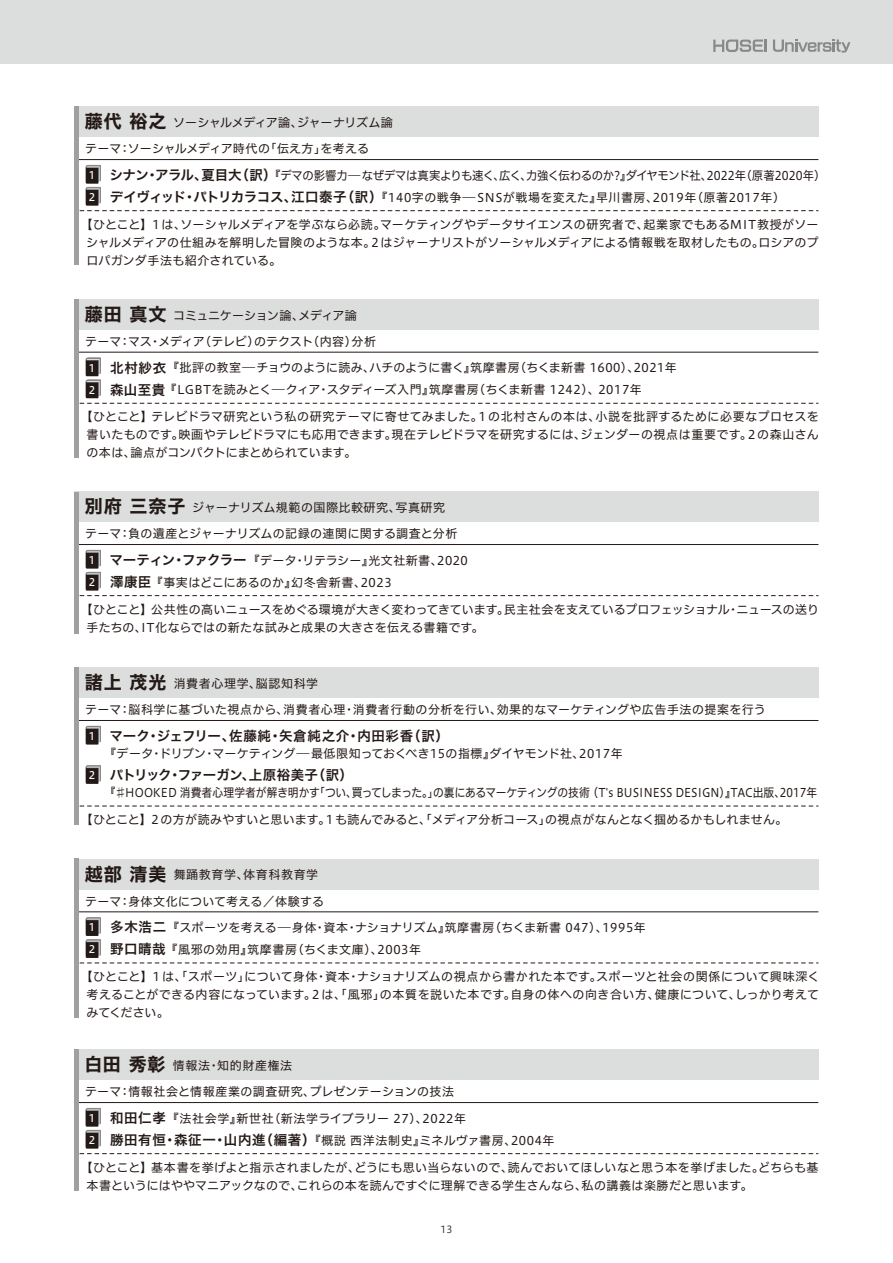
<style>
.page{position:relative;width:893px;height:1263px;background:#fff}
.page>*{position:absolute;margin:0;border:0;box-sizing:border-box;transform-origin:0 0}
.t1{font:13.5px "Hira Kaku Std W6";letter-spacing:.045em;color:#231916}
.t2{font:13.5px "Hira Kaku Std W6";letter-spacing:-.04em;color:#231916}
.t3{font:12px/18px "Hiragino UD Sans F Std W4";letter-spacing:.02em;color:#231916;text-align:justify}
.t4{font:12px "Hiragino UD Sans F Std W4";letter-spacing:.05em;color:#231916}
.t5{font:12px/26.4px "Hiragino UD Sans F Std W4";letter-spacing:.04em;color:#231916}
.t6{font:12px "Hiragino UD Sans F Std W4";letter-spacing:-.005em;color:#231916;scale:.9 1}
.t7{font:12px "Hiragino UD Sans F Std W4";letter-spacing:-.025em;color:#231916;scale:.95 1}
.t8{font:12px "Hiragino UD Sans F Std W4";letter-spacing:-.01em;color:#231916}
.t9{font:12px "Hiragino UD Sans F Std W4";letter-spacing:.045em;color:#231916}
.t10{font:12px "Hiragino UD Sans F Std W4";letter-spacing:-.02em;color:#231916}
.t11{font:12px "Hiragino UD Sans F Std W4";letter-spacing:-.025em;color:#231916}
.t12{font:9.75px "Hiragino UD Sans F Std W3";color:#231916}
.s1{font-family:"Hira Kaku Std W7";font-size:18px}
.s2{font-family:"Hiragino UD Sans F Std W5";font-size:10.5px;color:#fff}
.s3{font-family:"Hira Kaku Std W6";font-size:13.5px}
</style>
<div class="page">
<div style="left:0;top:0;width:893px;height:64px;background:#dcdddd"></div>
<svg style="left:713px;top:40px;width:54px;height:12px"></svg>
<svg style="left:773px;top:39px;width:77px;height:14px"></svg>
<div style="left:74px;top:107px;width:745px;height:30px;background:#dcdddd"></div>
<hr style="left:74px;top:159px;width:744px;height:1px;background:#231916">
<svg style="left:79px;top:165px;width:739px;height:46px"></svg>
<div style="left:74px;top:107px;width:5px;height:158px;background:#a0a0a1"></div>
<div style="left:74px;top:299px;width:745px;height:30px;background:#dcdddd"></div>
<hr style="left:74px;top:352px;width:744px;height:1px;background:#231916">
<div style="left:74px;top:299px;width:5px;height:159px;background:#a0a0a1"></div>
<svg style="left:79px;top:357px;width:739px;height:47px"></svg>
<div style="left:74px;top:492px;width:745px;height:30px;background:#dcdddd"></div>
<hr style="left:74px;top:544px;width:744px;height:1px;background:#231916">
<div style="left:74px;top:492px;width:5px;height:141px;background:#a0a0a1"></div>
<svg style="left:79px;top:550px;width:739px;height:46px"></svg>
<div style="left:74px;top:859px;width:745px;height:30px;background:#dcdddd"></div>
<hr style="left:74px;top:911px;width:744px;height:1px;background:#231916">
<div style="left:74px;top:859px;width:5px;height:159px;background:#a0a0a1"></div>
<svg style="left:79px;top:917px;width:739px;height:47px"></svg>
<div style="left:74px;top:667px;width:745px;height:31px;background:#dcdddd"></div>
<hr style="left:74px;top:720px;width:744px;height:1px;background:#231916">
<svg style="left:85px;top:726px;width:16px;height:18px"></svg>
<svg style="left:85px;top:765px;width:16px;height:19px"></svg>
<svg style="left:79px;top:806px;width:739px;height:1px"></svg>
<div style="left:74px;top:667px;width:5px;height:158px;background:#a0a0a1"></div>
<div style="left:74px;top:1049px;width:744px;height:31px;background:#dcdddd"></div>
<hr style="left:74px;top:1102px;width:744px;height:1px;background:#231916">
<div style="left:74px;top:1049px;width:5px;height:142px;background:#a0a0a1"></div>
<svg style="left:79px;top:1108px;width:739px;height:46px"></svg>
<p class="t10" style="left:85px;top:113px;width:309px"><span class="s1">藤代 裕之</span>ソーシャルメディア論、ジャーナリズム論</p>
<p class="t3" style="left:85px;top:139px;width:285px">テーマ：ソーシャルメディア時代の「伝え方」を考える</p>
<p class="t7" style="left:89px;top:166px;width:777px"><span class="s2">1</span> <span class="s3">シナン・アラル、夏目大（訳）</span>『デマの影響力―なぜデマは真実よりも速く、広く、力強く伝わるのか?』ダイヤモンド社、2022年（原著2020年）</p>
<p class="t4" style="left:89px;top:188px;width:698px"><span class="s2">2</span> <span class="s3">デイヴィッド・パトリカラコス、江口泰子（訳）</span>『140字の戦争―SNSが戦場を変えた』早川書房、2019年（原著2017年）</p>
<p class="t3" style="left:86px;top:215px;width:734px;text-indent:-6px">【ひとこと】１は、ソーシャルメディアを学ぶなら必読。マーケティングやデータサイエンスの研究者で、起業家でもあるMIT教授がソーシャルメディアの仕組みを解明した冒険のような本。２はジャーナリストがソーシャルメディアによる情報戦を取材したもの。ロシアのプロパガンダ手法も紹介されている。</p>
<p class="t11" style="left:85px;top:306px;width:273px"><span class="s1">藤田 真文</span>コミュニケーション論、メディア論</p>
<p class="t8" style="left:85px;top:332px;width:292px">テーマ：マス・メディア（テレビ）のテクスト（内容）分析</p>
<p class="t3" style="left:89px;top:358px;width:590px"><span class="s2">1</span> <span class="s3">北村紗衣</span>『批評の教室―チョウのように読み、ハチのように書く』筑摩書房（ちくま新書 1600）、2021年</p>
<p class="t3" style="left:89px;top:380px;width:554px"><span class="s2">2</span> <span class="s3">森山至貴</span> 『LGBTを読みとく―クィア・スタディーズ入門』筑摩書房（ちくま新書 1242）、2017年</p>
<p class="t3" style="left:86px;top:407px;width:734px;text-indent:-6px">【ひとこと】テレビドラマ研究という私の研究テーマに寄せてみました。１の北村さんの本は、小説を批評するために必要なプロセスを書いたものです。映画やテレビドラマにも応用できます。現在テレビドラマを研究するには、ジェンダーの視点は重要です。２の森山さんの本は、論点がコンパクトにまとめられています。</p>
<p class="t3" style="left:85px;top:498px;width:362px"><span class="s1">別府 三奈子</span>ジャーナリズム規範の国際比較研究、写真研究</p>
<p class="t3" style="left:85px;top:524px;width:374px">テーマ：負の遺産とジャーナリズムの記録の連関に関する調査と分析</p>
<p class="t5" style="left:89px;top:546px;width:380px"><span class="s2">1</span> <span class="s3">マーティン・ファクラー</span>『データ・リテラシー』光文社新書、2020</p>
<p class="t9" style="left:89px;top:573px;width:304px"><span class="s2">2</span> <span class="s3">澤康臣</span> 『事実はどこにあるのか』幻冬舎新書、2023</p>
<p class="t3" style="left:87px;top:600px;width:734px;text-indent:-6px">【ひとこと】公共性の高いニュースをめぐる環境が大きく変わってきています。民主社会を支えているプロフェッショナル・ニュースの送り手たちの、IT化ならではの新たな試みと成果の大きさを伝える書籍です。</p>
<p class="t5" style="left:85px;top:669px;width:682px"><span class="s1">諸上 茂光</span> 消費者心理学、脳認知科学<br>テーマ：脳科学に基づいた視点から、消費者心理・消費者行動の分析を行い、効果的なマーケティングや広告手法の提案を行う</p>
<p class="t1" style="left:89px;top:726px;width:362px"><span class="s2">1</span> マーク・ジェフリー、佐藤純・矢倉純之介・内田彩香（訳）</p>
<p class="t3" style="left:104px;top:744px;width:520px">『データ・ドリブン・マーケティング―最低限知っておくべき15の指標』ダイヤモンド社、2017年</p>
<p class="t2" style="left:89px;top:765px;width:266px"><span class="s2">2</span> パトリック・ファーガン、上原裕美子（訳）</p>
<p class="t6" style="left:105px;top:783px;width:793px">『♯HOOKED 消費者心理学者が解き明かす「つい、買ってしまった。」の裏にあるマーケティングの技術 （T's BUSINESS DESIGN）』TAC出版、2017年</p>
<p class="t3" style="left:81px;top:810px;width:708px">【ひとこと】２の方が読みやすいと思います。１も読んでみると、「メディア分析コース」の視点がなんとなく掴めるかもしれません。</p>
<p class="t4" style="left:85px;top:865px;width:235px"><span class="s1">越部 清美</span> 舞踊教育学、体育科教育学</p>
<p class="t3" style="left:85px;top:891px;width:240px">テーマ：身体文化について考える／体験する</p>
<p class="t3" style="left:89px;top:918px;width:559px"><span class="s2">1</span> <span class="s3">多木浩二</span>『スポーツを考える―身体・資本・ナショナリズム』筑摩書房（ちくま新書 047）、1995年</p>
<p class="t4" style="left:89px;top:940px;width:334px"><span class="s2">2</span> <span class="s3">野口晴哉</span> 『風邪の効用』筑摩書房（ちくま文庫）、2003年</p>
<p class="t3" style="left:86px;top:967px;width:735px;text-indent:-6px">【ひとこと】１は、「スポーツ」について身体・資本・ナショナリズムの視点から書かれた本です。スポーツと社会の関係について興味深く考えることができる内容になっています。２は、「風邪」の本質を説いた本です。自身の体への向き合い方、健康について、しっかり考えてみてください。</p>
<p class="t4" style="left:84px;top:1056px;width:209px"><span class="s1">白田 秀彰</span> 情報法・知的財産権法</p>
<p class="t3" style="left:85px;top:1082px;width:370px">テーマ：情報社会と情報産業の調査研究、プレゼンテーションの技法</p>
<p class="t4" style="left:89px;top:1109px;width:379px"><span class="s2">1</span> <span class="s3">和田仁孝</span>『法社会学』新世社（新法学ライブラリー 27）、2022年</p>
<p class="t4" style="left:89px;top:1131px;width:467px"><span class="s2">2</span> <span class="s3">勝田有恒・森征一・山内進（編著）</span>『概説 西洋法制史』ミネルヴァ書房、2004年</p>
<p class="t3" style="left:87px;top:1157px;width:733px;text-indent:-6px">【ひとこと】基本書を挙げよと指示されましたが、どうにも思い当らないので、読んでおいてほしいなと思う本を挙げました。どちらも基本書というにはややマニアックなので、これらの本を読んですぐに理解できる学生さんなら、私の講義は楽勝だと思います。</p>
<p class="t12" style="left:441px;top:1222px;width:13px">13</p>
</div>
